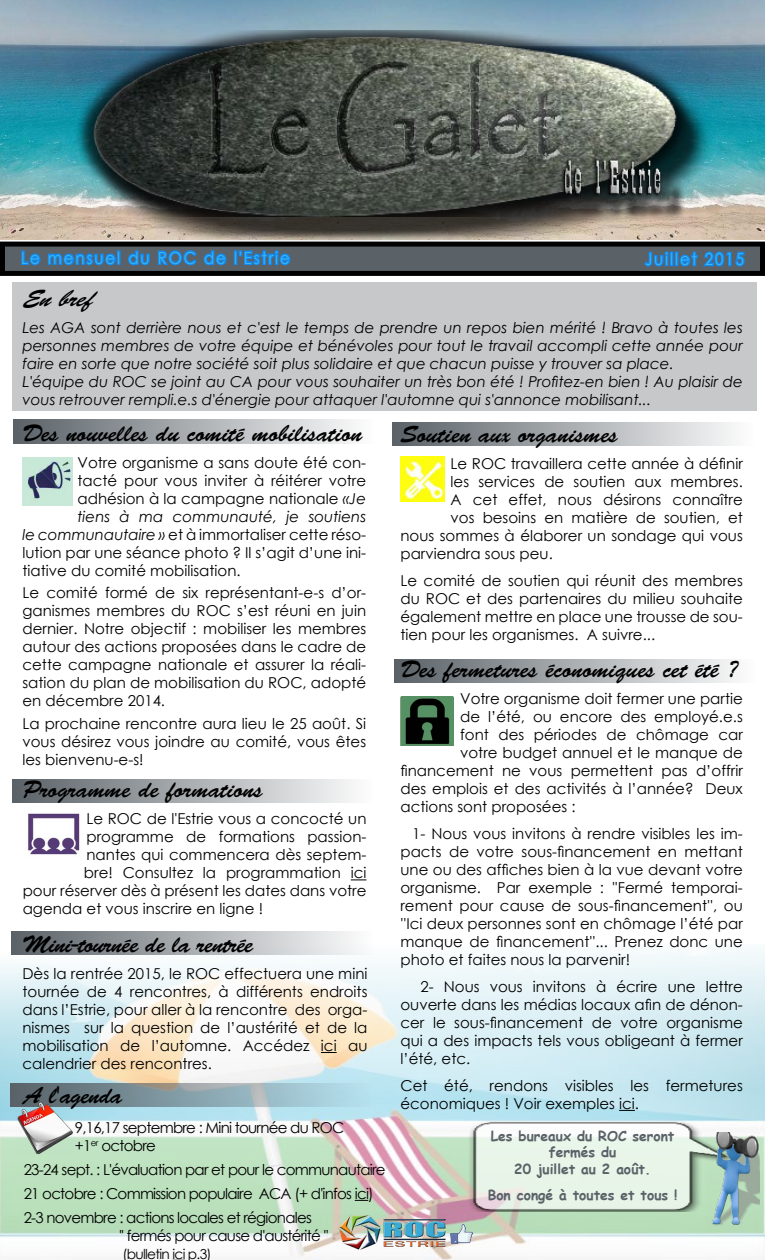
<style>
.page{position:relative;width:765px;height:1260px;background:#fff}
.page>*{position:absolute;margin:0;border:0;box-sizing:border-box;transform-origin:0 0}
.t1{font:23.75px "Brush Script Std";color:#000}
.t2{font:23.75px "Brush Script Std";letter-spacing:-.025em;color:#000}
.t3{font:italic 23.75px "Brush Script Std";color:#000}
.t4{font:16.62px "Century Gothic";letter-spacing:.13em;color:#40b6e9;scale:.9 1}
.t5{font:15px/18px "Century Gothic";color:#000;text-align:justify}
.t6{font:italic 15px/18px "Century Gothic";color:#000}
.t7{font:15px/24px "Century Gothic";letter-spacing:-.05em;color:#000}
.t8{font:700 13.75px/16.5px "Comic Sans MS";color:#5a6268;text-align:center}
.t9{font:13.75px "Century Gothic";letter-spacing:-.05em;color:#000}
.s1{font-style:italic}
</style>
<div class="page">
<img style="left:0;top:945px;width:764px;height:315px">
<div style="left:395px;top:659px;width:360px;height:24px;background:linear-gradient(to right,#5a6268,#fdfdfd)"></div>
<div style="left:12px;top:779px;width:360px;height:24px;background:linear-gradient(to right,#5a6268,#fcfcfc)"></div>
<div style="left:12px;top:931px;width:360px;height:23px;background:linear-gradient(to right,#5a6268,#fbfcfc)"></div>
<div style="left:393px;top:422px;width:360px;height:24px;background:linear-gradient(to right,#5a6268,#fdfdfd)"></div>
<img style="left:1px;top:0;width:764px;height:240px">
<div style="left:12px;top:283px;width:745px;height:128px;background:#c7c8ca"></div>
<img style="left:450px;top:1225px;width:22px;height:19px">
<div style="left:2px;top:244px;width:760px;height:29px;background:#5a6268"></div>
<div style="left:0;top:242px;width:765px;height:34px;border:5px solid #000"></div>
<svg style="left:21px;top:250px;width:95px;height:16px"></svg>
<div style="left:117px;top:250px;width:4px;height:15px;border:2px solid #1089f2"></div>
<svg style="left:127px;top:250px;width:100px;height:16px"></svg>
<div style="left:234px;top:250px;width:3px;height:15px;border:2px solid #1089f2"></div>
<svg style="left:239px;top:250px;width:52px;height:16px"></svg>
<svg style="left:644px;top:251px;width:27px;height:16px"></svg>
<div style="left:670px;top:251px;width:4px;height:15px;border:2px solid #1089f2"></div>
<div style="left:675px;top:251px;width:3px;height:15px;border:2px solid #1089f2"></div>
<svg style="left:678px;top:251px;width:67px;height:16px"></svg>
<div style="left:13px;top:419px;width:361px;height:25px;background:linear-gradient(to right,#5a6268,#fdfdfd)"></div>
<svg style="left:619px;top:1110px;width:16px;height:1px"></svg>
<img style="left:460px;top:1120px;width:290px;height:91px">
<img style="left:338px;top:1215px;width:108px;height:39px">
<div style="left:90px;top:44px;width:625px;height:199px;background:#000;opacity:.75"></div>
<img style="left:69px;top:31px;width:643px;height:185px">
<svg style="left:321px;top:1052px;width:16px;height:1px"></svg>
<img style="left:23px;top:458px;width:49px;height:47px">
<img style="left:401px;top:696px;width:52px;height:49px">
<img style="left:400px;top:456px;width:45px;height:45px">
<svg style="left:351px;top:879px;width:15px;height:1px"></svg>
<svg style="left:11px;top:1083px;width:360px;height:24px;background:#8ba3ac"></svg>
<img style="left:17px;top:1101px;width:56px;height:54px">
<svg style="left:355px;top:1200px;width:13px;height:1px"></svg>
<svg style="left:172px;top:1259px;width:13px;height:1px"></svg>
<img style="left:28px;top:813px;width:52px;height:42px">
<img style="left:706px;top:1132px;width:54px;height:98px">
<p class="t4" style="left:21px;top:246px;width:300px">Le mensuel du ROC de l'Estrie</p>
<p class="t4" style="left:645px;top:247px;width:112px">Juillet 2015</p>
<h1 class="t3" style="left:22px;top:285px;width:73px">Enbref</h1>
<p class="t6" style="left:22px;top:318px;width:722px">Les AGA sont derrière nous et c'est le temps de prendre un repos bien mérité ! Bravo à toutes les personnes membres de votre équipe et bénévoles pour tout le travail accompli cette année pour faire en sorte que notre société soit plus solidaire et que chacun puisse y trouver sa place.<br>L'équipe du ROC se joint au CA pour vous souhaiter un très bon été ! Profitez-en bien ! Au plaisir de vous retrouver rempli.e.s d'énergie pour attaquer l'automne qui s'annonce mobilisant...</p>
<h1 class="t1" style="left:22px;top:420px;width:342px">Des nouvelles du comité mobilisation</h1>
<p class="t5" style="left:78px;top:453px;width:290px">Votre organisme a sans doute été con-</p>
<p class="t5" style="left:78px;top:471px;width:290px">tacté pour vous inviter à réitérer votre</p>
<p class="t5" style="left:78px;top:489px;width:290px">adhésion à la campagne nationale <span class="s1">«Je</span></p>
<p class="t6" style="left:78px;top:507px;width:290px">tiens à ma communauté, je soutiens</p>
<p class="t5" style="left:22px;top:525px;width:345px"><span class="s1">le communautaire »</span> et à immortaliser cette réso-</p>
<p class="t5" style="left:22px;top:543px;width:345px">lution par une séance photo ? Il s’agit d’une ini-</p>
<p class="t5" style="left:22px;top:561px;width:220px">tiative du comité mobilisation.</p>
<p class="t5" style="left:22px;top:583px;width:345px">Le comité formé de six représentant-e-s d’or&shy;ganismes membres du ROC s’est réuni en juin dernier. Notre objectif : mobiliser les membres autour des actions proposées dans le cadre de cette campagne nationale et assurer la réali&shy;sation du plan de mobilisation du ROC, adopté en décembre 2014.</p>
<p class="t5" style="left:22px;top:714px;width:345px">La prochaine rencontre aura lieu le 25 août. Si vous désirez vous joindre au comité, vous êtes les bienvenu-e-s!</p>
<h1 class="t1" style="left:400px;top:421px;width:219px">Soutien aux organismes</h1>
<p class="t5" style="left:451px;top:454px;width:294px">Le ROC travaillera cette année à définir</p>
<p class="t5" style="left:451px;top:472px;width:294px">les services de soutien aux membres.</p>
<p class="t5" style="left:451px;top:490px;width:294px">A cet effet, nous désirons connaître</p>
<p class="t5" style="left:451px;top:508px;width:294px">vos besoins en matière de soutien, et</p>
<p class="t5" style="left:400px;top:526px;width:344px">nous sommes à élaborer un sondage qui vous</p>
<p class="t5" style="left:400px;top:544px;width:154px">parviendra sous peu.</p>
<p class="t5" style="left:400px;top:571px;width:344px">Le comité de soutien qui réunit des membres du ROC et des partenaires du milieu souhaite également mettre en place une trousse de sou&shy;tien pour les organismes. A suivre...</p>
<h1 class="t1" style="left:400px;top:657px;width:339px">Des fermetures économiques cet été ?</h1>
<p class="t5" style="left:460px;top:690px;width:284px">Votre organisme doit fermer une partie</p>
<p class="t5" style="left:460px;top:708px;width:284px">de l’été, ou encore des employé.e.s</p>
<p class="t5" style="left:460px;top:726px;width:284px">font des périodes de chômage car</p>
<p class="t5" style="left:460px;top:744px;width:284px">votre budget annuel et le manque de</p>
<p class="t5" style="left:400px;top:762px;width:344px">financement ne vous permettent pas d’offrir</p>
<p class="t5" style="left:400px;top:780px;width:344px">des emplois et des activités à l’année? Deux</p>
<p class="t5" style="left:400px;top:798px;width:177px">actions sont proposées :</p>
<p class="t5" style="left:400px;top:825px;width:344px;text-indent:12px">1- Nous vous invitons à rendre visibles les im&shy;pacts de votre sous-financement en mettant une ou des affiches bien à la vue devant votre organisme. Par exemple : ''Fermé temporai&shy;rement pour cause de sous-financement'', ou ''Ici deux personnes sont en chômage l’été par manque de financement''... Prenez donc une photo et faites nous la parvenir!</p>
<p class="t5" style="left:400px;top:978px;width:344px;text-indent:20px">2- Nous vous invitons à écrire une lettre ouverte dans les médias locaux afin de dénon&shy;cer le sous-financement de votre organisme qui a des impacts tels vous obligeant à fermer l’été, etc.</p>
<p class="t5" style="left:400px;top:1076px;width:344px">Cet été, rendons visibles les fermetures économiques ! Voir exemples ici.</p>
<h1 class="t1" style="left:23px;top:777px;width:242px">Programme de formations</h1>
<p class="t5" style="left:86px;top:810px;width:281px">Le ROC de l'Estrie vous a concocté un</p>
<p class="t5" style="left:86px;top:828px;width:281px">programme de formations passion-</p>
<p class="t5" style="left:86px;top:846px;width:281px">nantes qui commencera dès septem-</p>
<p class="t5" style="left:84px;top:864px;width:284px">bre! Consultez la programmation ici</p>
<p class="t5" style="left:23px;top:882px;width:345px">pour réserver dès à présent les dates dans votre</p>
<p class="t5" style="left:23px;top:900px;width:242px">agenda et vous inscrire en ligne !</p>
<h1 class="t2" style="left:22px;top:931px;width:232px">Mini-tournée de la rentrée</h1>
<p class="t5" style="left:22px;top:964px;width:347px">Dès la rentrée 2015, le ROC effectuera une mini tournée de 4 rencontres, à différents endroits dans l’Estrie, pour aller à la rencontre des orga&shy;nismes sur la question de l’austérité et de la mobilisation de l’automne. Accédez ici au calendrier des rencontres.</p>
<h1 class="t1" style="left:24px;top:1082px;width:100px">A l'agenda</h1>
<p class="t7" style="left:75px;top:1118px;width:271px;line-height:18px">9,16,17 septembre : Mini tournée du ROC +1<sup>er</sup> octobre</p>
<p class="t7" style="left:24px;top:1157px;width:363px">23-24 sept. : L'évaluation par et pour le communautaire<br>21 octobre : Commission populaire ACA (+ d'infos ici)<br>2-3 novembre : actions locales et régionales</p>
<p class="t7" style="left:119px;top:1223px;width:211px">'' fermés pour cause d'austérité ''</p>
<p class="t9" style="left:122px;top:1244px;width:91px">(bulletin ici p.3)</p>
<p class="t8" style="left:491px;top:1127px;width:185px">Les bureaux du ROC seront fermés du<br>20 juillet au 2 août.</p>
<p class="t8" style="left:488px;top:1186px;width:191px">Bon congé à toutes et tous !</p>
</div>
